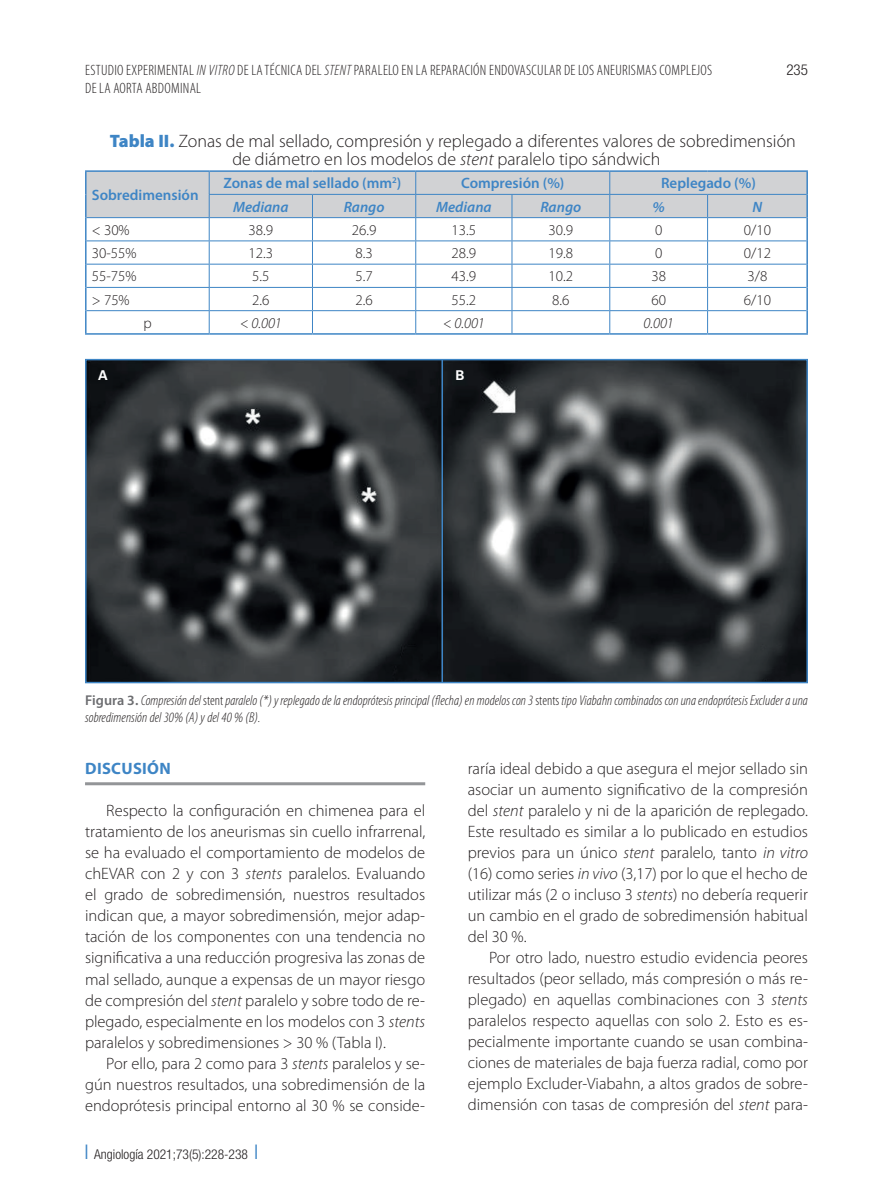
<style>
.page{position:relative;width:893px;height:1191px;background:#fff}
.page>*{position:absolute;margin:0;border:0;box-sizing:border-box;transform-origin:0 0}
.Titulo_Tabla{font:300 18px/18px "Myriad Pro";color:#231f20}
.t1{font:300 16.5px/21px "Myriad Pro";color:#231f20;text-align:justify}
.L1{font:700 16.5px "Myriad Pro";letter-spacing:.02em;color:#3e85c5}
.t2{font:300 condensed 15px "Myriad Pro";letter-spacing:.02em;color:#231f20}
.Texto_Tabla{font:300 15px "Myriad Pro";color:#231f20}
.Cabecera_Tabla{font:600 15px "Myriad Pro";color:#3e85c5}
.Cabecera_Tabla-2{font:italic 600 15px "Myriad Pro";color:#3e85c5}
.Texto_Tabla-2{font:italic 300 15px "Myriad Pro";color:#231f20}
.t3{font:300 condensed 15px "Helvetica Neue LT Std";color:#231f20}
.Pies_figuras{font:italic 300 condensed 14.25px/16.5px "Myriad Pro";letter-spacing:.005em;color:#231f20}
.t4{font:300 condensed 13.5px "Helvetica Neue LT Std";color:#231f20}
.t5{font:700 13.5px "Univers LT Std";color:#fff}
.s1{font-style:italic}
.s2{font-weight:900;color:#3e85c5}
.s3{font-weight:600;font-style:normal;font-stretch:normal;color:#6c6d70}
.s4{font-style:normal}
.s5{color:#3e85c5}
</style>
<div class="page">
<hr style="left:85px;top:782px;width:340px;height:3px;background:#939598">
<img style="left:88px;top:362px;width:717px;height:318px">
<div style="left:85px;top:359px;width:723px;height:324px;border:2px solid #3e85c5"></div>
<hr style="left:441px;top:360px;width:2px;height:322px;background:#3e85c5">
<hr style="left:85px;top:170px;width:124px;height:2px;background:#3e85c5">
<hr style="left:85px;top:172px;width:2px;height:22px;background:#3e85c5">
<hr style="left:209px;top:170px;width:103px;height:2px;background:#3e85c5">
<hr style="left:312px;top:170px;width:104px;height:2px;background:#3e85c5">
<hr style="left:416px;top:170px;width:96px;height:2px;background:#3e85c5">
<hr style="left:512px;top:170px;width:98px;height:2px;background:#3e85c5">
<hr style="left:610px;top:170px;width:98px;height:2px;background:#3e85c5">
<hr style="left:708px;top:170px;width:100px;height:2px;background:#3e85c5">
<hr style="left:806px;top:172px;width:2px;height:22px;background:#3e85c5">
<hr style="left:85px;top:194px;width:2px;height:24px;background:#3e85c5">
<hr style="left:806px;top:194px;width:2px;height:24px;background:#3e85c5">
<hr style="left:85px;top:218px;width:2px;height:23px;background:#3e85c5">
<hr style="left:806px;top:218px;width:2px;height:23px;background:#3e85c5">
<hr style="left:85px;top:241px;width:2px;height:23px;background:#3e85c5">
<hr style="left:806px;top:241px;width:2px;height:23px;background:#3e85c5">
<hr style="left:85px;top:264px;width:2px;height:23px;background:#3e85c5">
<hr style="left:806px;top:264px;width:2px;height:23px;background:#3e85c5">
<hr style="left:85px;top:287px;width:2px;height:24px;background:#3e85c5">
<hr style="left:806px;top:287px;width:2px;height:24px;background:#3e85c5">
<hr style="left:85px;top:311px;width:2px;height:22px;background:#3e85c5">
<hr style="left:806px;top:311px;width:2px;height:22px;background:#3e85c5">
<hr style="left:85px;top:333px;width:124px;height:2px;background:#3e85c5">
<hr style="left:209px;top:333px;width:103px;height:2px;background:#3e85c5">
<hr style="left:312px;top:333px;width:104px;height:2px;background:#3e85c5">
<hr style="left:416px;top:333px;width:96px;height:2px;background:#3e85c5">
<hr style="left:512px;top:333px;width:98px;height:2px;background:#3e85c5">
<hr style="left:610px;top:333px;width:98px;height:2px;background:#3e85c5">
<hr style="left:708px;top:333px;width:100px;height:2px;background:#3e85c5">
<svg style="left:86px;top:171px;width:721px;height:162px"></svg>
<p class="t2" style="left:85px;top:61px;width:629px">ESTUDIO EXPERIMENTAL <span class="s1">IN VITRO</span> DE LA TÉCNICA DEL <span class="s1">STENT</span> PARALELO EN LA REPARACIÓN ENDOVASCULAR DE LOS ANEURISMAS COMPLEJOS</p>
<p class="t3" style="left:786px;top:61px;width:23px">235</p>
<p class="t2" style="left:85px;top:79px;width:117px">DE LA AORTA ABDOMINAL</p>
<p class="Titulo_Tabla" style="left:232px;top:132px;width:565px;text-indent:-123px"><span class="s2">Tabla II.</span> Zonas de mal sellado, compresión y replegado a diferentes valores de sobredimensión de diámetro en los modelos de <span class="s1">stent</span> paralelo tipo sándwich</p>
<p class="Cabecera_Tabla" style="left:92px;top:185px;width:108px">Sobredimensión</p>
<p class="Cabecera_Tabla" style="left:223px;top:174px;width:179px">Zonas de mal sellado (mm<sup>2</sup>)</p>
<p class="Cabecera_Tabla" style="left:461px;top:174px;width:105px">Compresión (%)</p>
<p class="Cabecera_Tabla" style="left:661px;top:174px;width:96px">Replegado (%)</p>
<p class="Cabecera_Tabla-2" style="left:233px;top:197px;width:57px">Mediana</p>
<p class="Cabecera_Tabla-2" style="left:344px;top:197px;width:42px">Rango</p>
<p class="Cabecera_Tabla-2" style="left:436px;top:197px;width:57px">Mediana</p>
<p class="Cabecera_Tabla-2" style="left:540px;top:197px;width:42px">Rango</p>
<p class="Cabecera_Tabla-2" style="left:652px;top:197px;width:14px">%</p>
<p class="Cabecera_Tabla-2" style="left:752px;top:197px;width:11px">N</p>
<p class="Texto_Tabla" style="left:92px;top:221px;width:39px">&lt; 30%</p>
<p class="Texto_Tabla" style="left:249px;top:221px;width:26px">38.9</p>
<p class="Texto_Tabla" style="left:352px;top:221px;width:26px">26.9</p>
<p class="Texto_Tabla" style="left:452px;top:221px;width:26px">13.5</p>
<p class="Texto_Tabla" style="left:549px;top:221px;width:26px">30.9</p>
<p class="Texto_Tabla" style="left:655px;top:221px;width:9px">0</p>
<p class="Texto_Tabla" style="left:744px;top:221px;width:29px">0/10</p>
<p class="Texto_Tabla" style="left:92px;top:244px;width:46px">30-55%</p>
<p class="Texto_Tabla" style="left:249px;top:244px;width:26px">12.3</p>
<p class="Texto_Tabla" style="left:355px;top:244px;width:19px">8.3</p>
<p class="Texto_Tabla" style="left:452px;top:244px;width:26px">28.9</p>
<p class="Texto_Tabla" style="left:549px;top:244px;width:26px">19.8</p>
<p class="Texto_Tabla" style="left:655px;top:244px;width:9px">0</p>
<p class="Texto_Tabla" style="left:744px;top:244px;width:29px">0/12</p>
<p class="Texto_Tabla" style="left:92px;top:267px;width:46px">55-75%</p>
<p class="Texto_Tabla" style="left:252px;top:267px;width:19px">5.5</p>
<p class="Texto_Tabla" style="left:355px;top:267px;width:19px">5.7</p>
<p class="Texto_Tabla" style="left:452px;top:267px;width:26px">43.9</p>
<p class="Texto_Tabla" style="left:549px;top:267px;width:26px">10.2</p>
<p class="Texto_Tabla" style="left:651px;top:267px;width:16px">38</p>
<p class="Texto_Tabla" style="left:747px;top:267px;width:21px">3/8</p>
<p class="Texto_Tabla" style="left:92px;top:291px;width:39px">&gt; 75%</p>
<p class="Texto_Tabla" style="left:252px;top:291px;width:19px">2.6</p>
<p class="Texto_Tabla" style="left:355px;top:291px;width:19px">2.6</p>
<p class="Texto_Tabla" style="left:452px;top:291px;width:26px">55.2</p>
<p class="Texto_Tabla" style="left:552px;top:291px;width:19px">8.6</p>
<p class="Texto_Tabla" style="left:651px;top:291px;width:16px">60</p>
<p class="Texto_Tabla" style="left:744px;top:291px;width:29px">6/10</p>
<p class="Texto_Tabla" style="left:143px;top:314px;width:10px">p</p>
<p class="Texto_Tabla-2" style="left:240px;top:314px;width:44px">&lt; 0.001</p>
<p class="Texto_Tabla-2" style="left:443px;top:314px;width:44px">&lt; 0.001</p>
<p class="Texto_Tabla-2" style="left:643px;top:314px;width:32px">0.001</p>
<p class="t5" style="left:98px;top:367px;width:11px">A</p>
<p class="t5" style="left:456px;top:367px;width:11px">B</p>
<p class="Pies_figuras" style="left:85px;top:692px;width:724px"><span class="s3">Figura 3.</span> Compresión del <span class="s4">stent</span> paralelo (*) y replegado de la endoprótesis principal (flecha) en modelos con 3 <span class="s4">stents</span> tipo Viabahn combinados con una endoprótesis Excluder a una sobredimensión del 30% (A) y del 40 % (B).</p>
<p class="L1" style="left:85px;top:757px;width:87px">DISCUSIÓN</p>
<p class="t1" style="left:85px;top:799px;width:342px;text-indent:21px">Respecto la configuración en chimenea para el tratamiento de los aneurismas sin cuello infrarrenal, se ha evaluado el comportamiento de modelos de chEVAR con 2 y con 3 <span class="s1">stents</span> paralelos. Evaluando el grado de sobredimensión, nuestros resultados indican que, a mayor sobredimensión, mejor adap&shy;tación de los componentes con una tendencia no significativa a una reducción progresiva las zonas de mal sellado, aunque a expensas de un mayor riesgo de compresión del <span class="s1">stent</span> paralelo y sobre todo de re&shy;plegado, especialmente en los modelos con 3 <span class="s1">stents </span>paralelos y sobredimensiones &gt; 30 % (Tabla I).</p>
<p class="t1" style="left:85px;top:1052px;width:342px;text-indent:21px">Por ello, para 2 como para 3 <span class="s1">stents</span> paralelos y se&shy;gún nuestros resultados, una sobredimensión de la endoprótesis principal entorno al 30 % se conside-</p>
<p class="t4" style="left:85px;top:1146px;width:174px"><span class="s5">❘</span> Angiología 2021;73(5):228-238 <span class="s5">❘</span></p>
<p class="t1" style="left:468px;top:757px;width:342px">raría ideal debido a que asegura el mejor sellado sin asociar un aumento significativo de la compresión del <span class="s1">stent</span> paralelo y ni de la aparición de replegado.<br>Este resultado es similar a lo publicado en estudios previos para un único <span class="s1">stent</span> paralelo, tanto <span class="s1">in vitro </span>(16) como series <span class="s1">in vivo</span> (3,17) por lo que el hecho de utilizar más (2 o incluso 3 <span class="s1">stents</span>) no debería requerir un cambio en el grado de sobredimensión habitual del 30 %.</p>
<p class="t1" style="left:468px;top:946px;width:342px;text-indent:21px">Por otro lado, nuestro estudio evidencia peores resultados (peor sellado, más compresión o más re&shy;plegado) en aquellas combinaciones con 3 <span class="s1">stents </span>paralelos respecto aquellas con solo 2. Esto es es&shy;pecialmente importante cuando se usan combina&shy;ciones de materiales de baja fuerza radial, como por ejemplo Excluder-Viabahn, a altos grados de sobre&shy;dimensión con tasas de compresión del <span class="s1">stent</span> para-</p>
</div>
